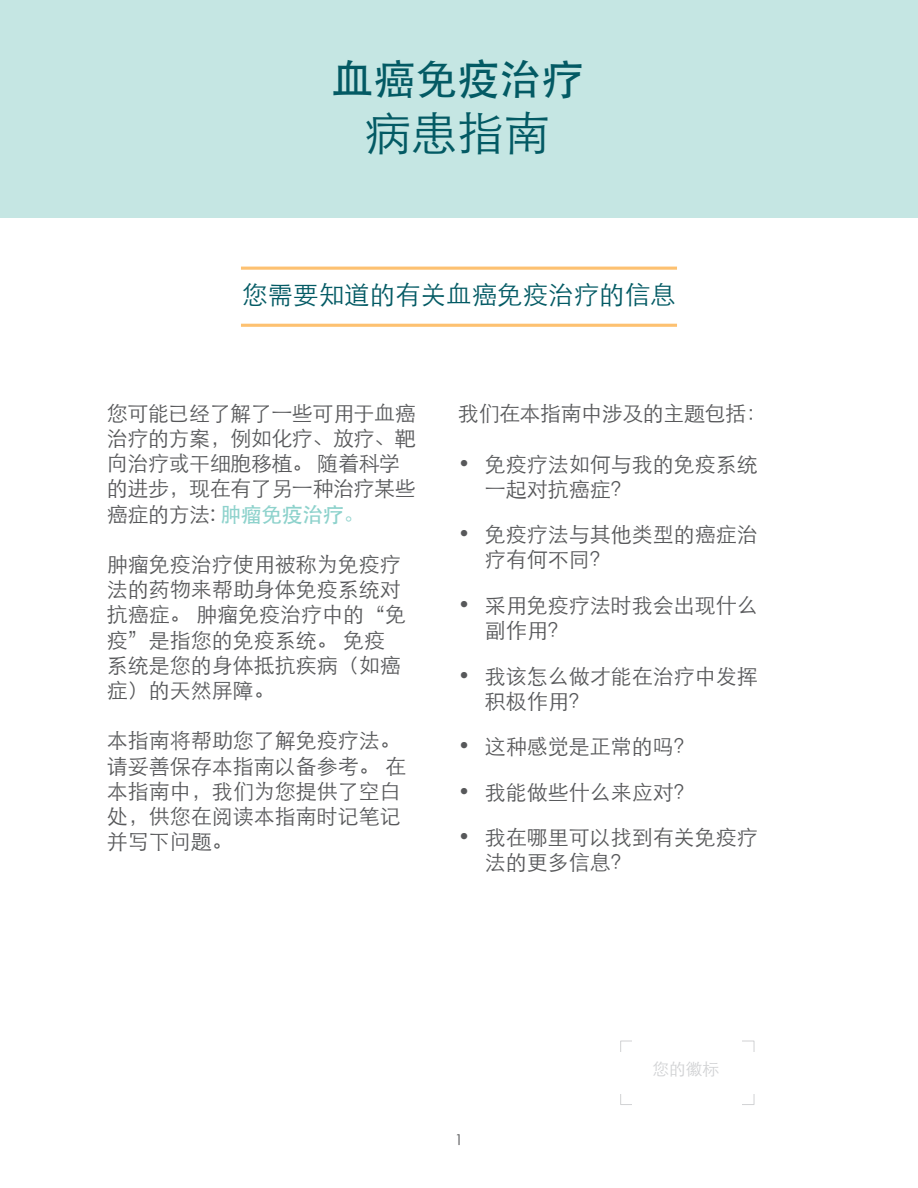
<style>
.page{position:relative;width:918px;height:1188px;background:#fff}
.page>*{position:absolute;margin:0;border:0;box-sizing:border-box;transform-origin:0 0}
.t1{font:300 46.5px "ST Heiti SC";color:#035a64}
.t2{font:500 42px "ST Heiti SC";color:#035a64}
.t3{font:300 25.5px "ST Heiti SC";color:#035a64}
.t4{font:300 21px/25.2px "ST Heiti SC";color:#57585a}
.t5{font:300 21px/25.2px "ST Heiti SC";letter-spacing:-.02em;color:#57585a}
.t6{font:300 16.65px "ST Heiti SC";color:#d1d2d4}
.t7{font:300 15px "ST Heiti SC";color:#57585a}
.s1{font-weight:500;color:#8ed2cc}
</style>
<div class="page">
<div style="left:0;top:0;width:918px;height:217px;background:#c5e6e3"></div>
<hr style="left:241px;top:267px;width:436px;height:3px;background:#fdc171">
<hr style="left:241px;top:324px;width:436px;height:3px;background:#fdc171">
<div style="left:620px;top:1041px;width:134px;height:64px;border:1px solid #d1d2d4"></div>
<div style="left:632px;top:1084px;width:110px;height:22px;background:#fff"></div>
<div style="left:657px;top:1052px;width:103px;height:41px;background:#fff"></div>
<div style="left:619px;top:1052px;width:91px;height:41px;background:#fff"></div>
<div style="left:632px;top:1040px;width:110px;height:23px;background:#fff"></div>
<h2 class="t2" style="left:331px;top:56px;width:253px">血癌免疫治疗</h2>
<h1 class="t1" style="left:364px;top:93px;width:187px">病患指南</h1>
<p class="t3" style="left:242px;top:273px;width:435px">您需要知道的有关血癌免疫治疗的信息</p>
<p class="t5" style="left:107px;top:398px;width:310px">您可能已经了解了一些可用于血癌治疗的方案，例如化疗、放疗、靶向治疗或干细胞移植。 随着科学的进步，现在有了另一种治疗某些癌症的方法: <span class="s1">肿瘤免疫治疗。</span></p>
<p class="t4" style="left:107px;top:550px;width:301px">肿瘤免疫治疗使用被称为免疫疗法的药物来帮助身体免疫系统对抗癌症。 肿瘤免疫治疗中的“免疫”是指您的免疫系统。 免疫系统是您的身体抵抗疾病（如癌症）的天然屏障。</p>
<p class="t4" style="left:107px;top:726px;width:301px">本指南将帮助您了解免疫疗法。请妥善保存本指南以备参考。 在本指南中，我们为您提供了空白处，供您在阅读本指南时记笔记并写下问题。</p>
<p class="t5" style="left:458px;top:399px;width:310px">我们在本指南中涉及的主题包括：</p>
<p class="t4" style="left:485px;top:449px;width:274px;text-indent:-27px">• 免疫疗法如何与我的免疫系统一起对抗癌症？</p>
<p class="t4" style="left:485px;top:520px;width:274px;text-indent:-27px">• 免疫疗法与其他类型的癌症治疗有何不同？</p>
<p class="t4" style="left:485px;top:590px;width:274px;text-indent:-27px">• 采用免疫疗法时我会出现什么副作用？</p>
<p class="t4" style="left:485px;top:661px;width:274px;text-indent:-27px">• 我该怎么做才能在治疗中发挥积极作用？</p>
<p class="t4" style="left:458px;top:732px;width:239px">• 这种感觉是正常的吗？</p>
<p class="t4" style="left:458px;top:777px;width:239px">• 我能做些什么来应对？</p>
<p class="t4" style="left:485px;top:823px;width:274px;text-indent:-27px">• 我在哪里可以找到有关免疫疗法的更多信息？</p>
<p class="t7" style="left:455px;top:1128px;width:10px">1</p>
<p class="t6" style="left:652px;top:1055px;width:68px">您的徽标</p>
</div>
